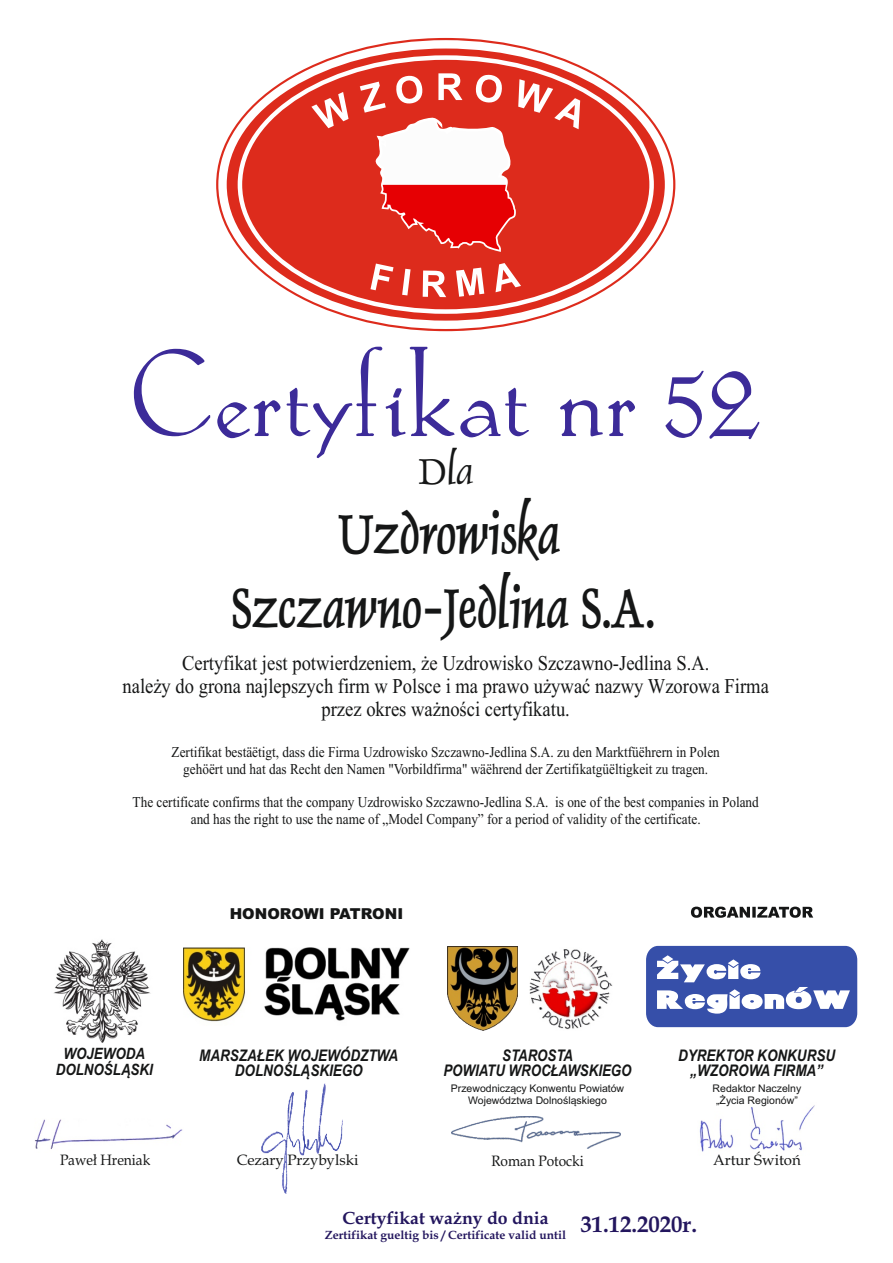
<style>
.page{position:relative;width:893px;height:1263px;background:#fff}
.page>*{position:absolute;margin:0;border:0;box-sizing:border-box;transform-origin:0 0}
.t1{font:111.75px "EFN Abigail";color:#3c2b99}
.t2{font:700 54px/73.7px "EFN Delfin";color:#151616;text-align:center;scale:.84 1}
.t3{font:36px "EFN Delfin";color:#151616}
.t4{font:21px/23.2px "Times New Roman";color:#151616;text-align:center;scale:.88 1}
.t5{font:700 17.7px "Book Antiqua";color:#23165e}
.t6{font:italic 700 16.05px/15px "Arial";color:#151616;text-align:center;scale:.84 1}
.t7{font:italic 700 16.05px/15.3px "Arial";color:#151616;text-align:center;scale:.83 1}
.t8{font:italic 700 15.6px/15.9px "Arial";color:#151616;text-align:center;scale:.85 1}
.t9{font:900 15.15px "Arial";color:#151616}
.t10{font:15px/16.6px "Times New Roman";color:#151616;text-align:center;scale:.88 1}
.t11{font:15px "Book Antiqua";color:#151616}
.t12{font:15px "Book Antiqua";color:#151616;scale:.91 1}
.t13{font:700 12px "Book Antiqua";color:#23165e}
.t14{font:10.5px/11.7px "Arial";color:#151616;text-align:center}
</style>
<div class="page">
<svg style="left:218px;top:40px;width:455px;height:289px"></svg>
<svg style="left:238px;top:55px;width:416px;height:259px;fill:#dd2b1c"></svg>
<svg style="left:311px;top:73px;width:269px;height:179px"></svg>
<svg style="left:370px;top:263px;width:151px;height:34px"></svg>
<svg style="left:691px;top:906px;width:122px;height:12px"></svg>
<svg style="left:646px;top:946px;width:211px;height:81px"></svg>
<img style="left:54px;top:939px;width:97px;height:104px">
<img style="left:183px;top:948px;width:227px;height:74px">
<img style="left:529px;top:949px;width:84px;height:81px">
<img style="left:451px;top:1116px;width:170px;height:32px">
<img style="left:699px;top:1105px;width:116px;height:47px">
<img style="left:35px;top:1119px;width:148px;height:31px">
<img style="left:261px;top:1083px;width:82px;height:111px">
<img style="left:447px;top:947px;width:70px;height:84px">
<h1 class="t1" style="left:131px;top:332px;width:633px">Certyfikat nr 52</h1>
<h2 class="t2" style="left:232px;top:498px;width:505px">Uzdrowiska<br>Szczawno-Jedlina S.A.</h2>
<h3 class="t4" style="left:122px;top:653px;width:736px">Certyfikat jest potwierdzeniem, że Uzdrowisko Szczawno-Jedlina S.A.<br>należy do grona najlepszych firm w Polsce i ma prawo używać nazwy Wzorowa Firma przez okres ważności certyfikatu.</h3>
<p class="t10" style="left:172px;top:745px;width:624px">Zertifikat bestäëtigt, dass die Firma Uzdrowisko Szczawno-Jedlina S.A. zu den Marktfüëhrern in Polen gehöërt und hat das Recht den Namen "Vorbildfirma" wäëhrend der Zertifikatgüëltigkeit zu tragen.</p>
<p class="t10" style="left:133px;top:795px;width:713px">The certificate confirms that the company Uzdrowisko Szczawno-Jedlina S.A. is one of the best companies in Poland and has the right to use the name of „Model Company” for a period of validity of the certificate.</p>
<h3 class="t3" style="left:418px;top:447px;width:58px">Dla</h3>
<p class="t9" style="left:230px;top:908px;width:175px">HONOROWI PATRONI</p>
<p class="t8" style="left:56px;top:1047px;width:116px">WOJEWODA<br>DOLNOŚLĄSKI</p>
<p class="t12" style="left:60px;top:1154px;width:101px">Paweł Hreniak</p>
<p class="t6" style="left:199px;top:1049px;width:238px">MARSZAŁEK WOJEWÓDZTWA<br>DOLNOŚLĄSKIEGO</p>
<p class="t7" style="left:443px;top:1049px;width:228px">STAROSTA<br>POWIATU WROCŁAWSKIEGO</p>
<p class="t6" style="left:678px;top:1049px;width:188px">DYREKTOR KONKURSU „WZOROWA FIRMA”</p>
<p class="t14" style="left:451px;top:1084px;width:175px">Przewodniczący Konwentu Powiatów<br>Województwa Dolnośląskiego</p>
<p class="t14" style="left:713px;top:1084px;width:90px">Redaktor Naczelny „Życia Regionów”</p>
<p class="t11" style="left:237px;top:1154px;width:123px">Cezary Przybylski</p>
<p class="t12" style="left:491px;top:1155px;width:103px">Roman Potocki</p>
<p class="t5" style="left:342px;top:1211px;width:208px">Certyfikat ważny do dnia</p>
<p class="t13" style="left:325px;top:1231px;width:374px">Zertifikat gueltig bis / Certificate valid until <sup>31.12.2020r.</sup></p>
<p class="t11" style="left:713px;top:1154px;width:89px">Artur Świtoń</p>
</div>
